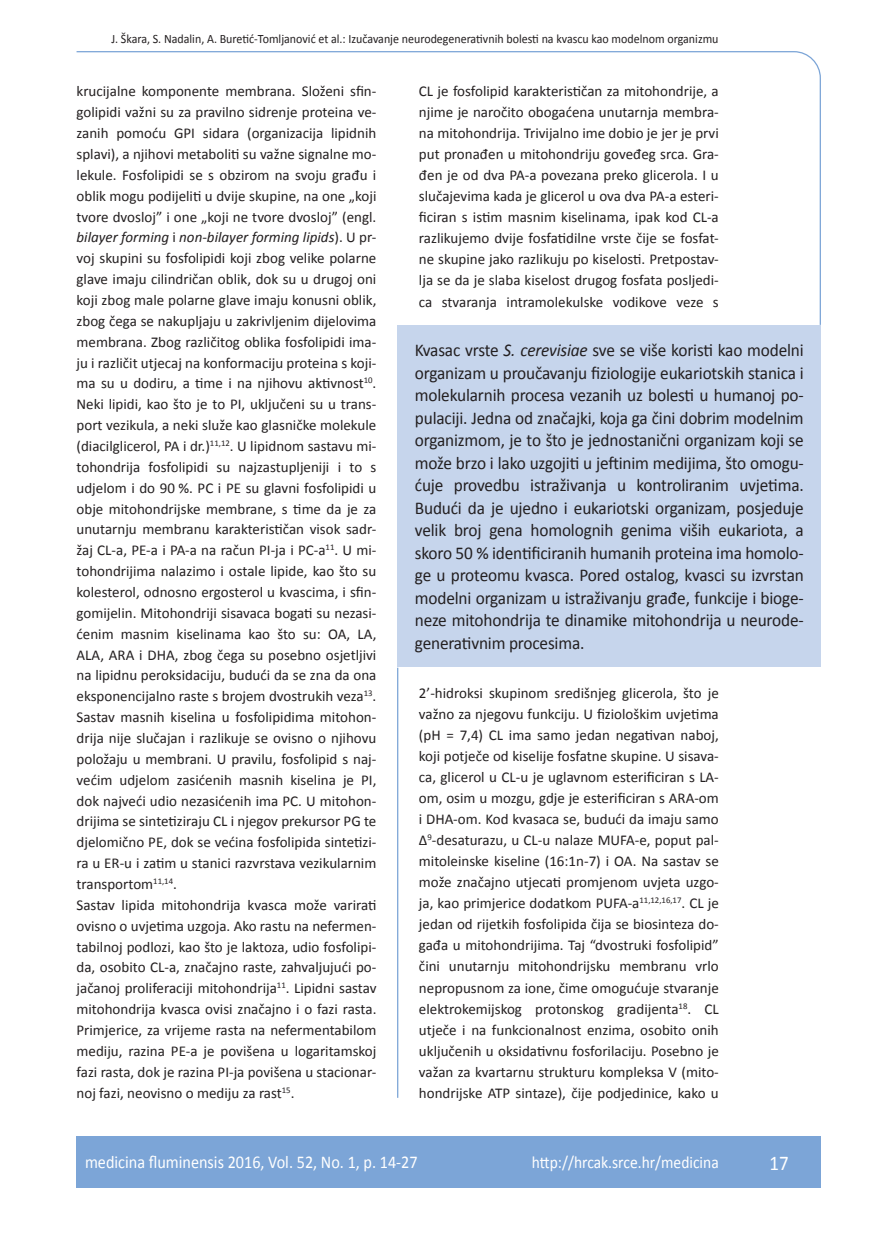
<style>
.page{position:relative;width:872px;height:1234px;background:#fff}
.page>*{position:absolute;margin:0;border:0;box-sizing:border-box;transform-origin:0 0}
.t1{font:21px "Calibri";color:#fff;scale:.9 1}
.t2{font:18px/22.5px "Calibri";letter-spacing:-.01em;color:#231f20;text-align:justify;scale:.96 1}
.t3{font:18px "Calibri";color:#fff;scale:.9 1}
.t4{font:17.25px "Calibri";color:#fff;scale:.9 1}
.t5{font:15px/20.9px "Calibri";color:#231f20;text-align:justify}
.t6{font:12.75px "Calibri";color:#231f20;scale:.94 1}
.s1{font-style:italic}
</style>
<div class="page">
<svg style="left:76px;top:51px;width:745px;height:275px"></svg>
<hr style="left:397px;top:667px;width:1px;height:430px;background:#7ca5d7">
<div style="left:77px;top:1135px;width:744px;height:51px;background:#7ca5d7"></div>
<div style="left:398px;top:325px;width:423px;height:341px;background:#c6d5ec"></div>
<p class="t6" style="left:111px;top:30px;width:647px">J. Škara, S. Nadalin, A. Buretić-Tomljanović et al.: Izučavanje neurodegenerativnih bolesti na kvascu kao modelnom organizmu</p>
<p class="t5" style="left:77px;top:80px;width:301px;text-align:left">krucijalne komponente membrana. Složeni sfin&shy;golipidi važni su za pravilno sidrenje proteina ve&shy;zanih pomoću GPI sidara (organizacija lipidnih splavi), a njihovi metaboliti su važne signalne mo&shy;lekule. Fosfolipidi se s obzirom na svoju građu i oblik mogu podijeliti u dvije skupine, na one „koji tvore dvosloj” i one „koji ne tvore dvosloj” (engl. <span class="s1">bilayer forming</span> i <span class="s1">non-bilayer forming lipids</span>). U pr&shy;voj skupini su fosfolipidi koji zbog velike polarne glave imaju cilindričan oblik, dok su u drugoj oni koji zbog male polarne glave imaju konusni oblik, zbog čega se nakupljaju u zakrivljenim dijelovima membrana. Zbog različitog oblika fosfolipidi ima&shy;ju i različit utjecaj na konformaciju proteina s koji&shy;ma su u dodiru, a time i na njihovu aktivnost<sup>10</sup>.<br>Neki lipidi, kao što je to PI, uključeni su u trans&shy;port vezikula, a neki služe kao glasničke molekule (diacilglicerol, PA i dr.)<sup>11,12</sup>. U lipidnom sastavu mi&shy;tohondrija fosfolipidi su najzastupljeniji i to s udjelom i do 90 %. PC i PE su glavni fosfolipidi u obje mitohondrijske membrane, s time da je za unutarnju membranu karakterističan visok sadr&shy;žaj CL-a, PE-a i PA-a na račun PI-ja i PC-a<sup>11</sup>. U mi&shy;tohondrijima nalazimo i ostale lipide, kao što su kolesterol, odnosno ergosterol u kvascima, i sfin&shy;gomijelin. Mitohondriji sisavaca bogati su nezasi&shy;ćenim masnim kiselinama kao što su: OA, LA, ALA, ARA i DHA, zbog čega su posebno osjetljivi na lipidnu peroksidaciju, budući da se zna da ona eksponencijalno raste s brojem dvostrukih veza<sup>13</sup>.<br>Sastav masnih kiselina u fosfolipidima mitohon&shy;drija nije slučajan i razlikuje se ovisno o njihovu položaju u membrani. U pravilu, fosfolipid s naj&shy;većim udjelom zasićenih masnih kiselina je PI, dok najveći udio nezasićenih ima PC. U mitohon&shy;drijima se sintetiziraju CL i njegov prekursor PG te djelomično PE, dok se većina fosfolipida sintetizi&shy;ra u ER-u i zatim u stanici razvrstava vezikularnim transportom<sup>11,14</sup>.<br>Sastav lipida mitohondrija kvasca može varirati ovisno o uvjetima uzgoja. Ako rastu na nefermen&shy;tabilnoj podlozi, kao što je laktoza, udio fosfolipi&shy;da, osobito CL-a, značajno raste, zahvaljujući po&shy;jačanoj proliferaciji mitohondrija<sup>11</sup>. Lipidni sastav mitohondrija kvasca ovisi značajno i o fazi rasta.<br>Primjerice, za vrijeme rasta na nefermentabilom mediju, razina PE-a je povišena u logaritamskoj fazi rasta, dok je razina PI-ja povišena u stacionar&shy;noj fazi, neovisno o mediju za rast<sup>15</sup>.</p>
<p class="t5" style="left:419px;top:80px;width:301px">CL je fosfolipid karakterističan za mitohondrije, a njime je naročito obogaćena unutarnja membra&shy;na mitohondrija. Trivijalno ime dobio je jer je prvi put pronađen u mitohondriju goveđeg srca. Gra&shy;đen je od dva PA-a povezana preko glicerola. I u slučajevima kada je glicerol u ova dva PA-a esteri&shy;ficiran s istim masnim kiselinama, ipak kod CL-a razlikujemo dvije fosfatidilne vrste čije se fosfat&shy;ne skupine jako razlikuju po kiselosti. Pretpostav&shy;lja se da je slaba kiselost drugog fosfata posljedi&shy;ca stvaranja intramolekulske vodikove veze s</p>
<p class="t2" style="left:415px;top:338px;width:407px">Kvasac vrste <span class="s1">S. cerevisiae</span> sve se više koristi kao modelni organizam u proučavanju fiziologije eukariotskih stanica i molekularnih procesa vezanih uz bolesti u humanoj po&shy;pulaciji. Jedna od značajki, koja ga čini dobrim modelnim organizmom, je to što je jednostanični organizam koji se može brzo i lako uzgojiti u jeftinim medijima, što omogu&shy;ćuje provedbu istraživanja u kontroliranim uvjetima.<br>Budući da je ujedno i eukariotski organizam, posjeduje velik broj gena homolognih genima viših eukariota, a skoro 50 % identificiranih humanih proteina ima homolo&shy;ge u proteomu kvasca. Pored ostalog, kvasci su izvrstan modelni organizam u istraživanju građe, funkcije i bioge&shy;neze mitohondrija te dinamike mitohondrija u neurode&shy;generativnim procesima.</p>
<p class="t5" style="left:419px;top:681px;width:301px">2’-hidroksi skupinom središnjeg glicerola, što je važno za njegovu funkciju. U fiziološkim uvjetima (pH = 7,4) CL ima samo jedan negativan naboj, koji potječe od kiselije fosfatne skupine. U sisava&shy;ca, glicerol u CL-u je uglavnom esterificiran s LA&shy;om, osim u mozgu, gdje je esterificiran s ARA-om i DHA-om. Kod kvasaca se, budući da imaju samo Δ<sup>9</sup>-desaturazu, u CL-u nalaze MUFA-e, poput pal&shy;mitoleinske kiseline (16:1n-7) i OA. Na sastav se može značajno utjecati promjenom uvjeta uzgo&shy;ja, kao primjerice dodatkom PUFA-a<sup>11,12,16,17</sup>. CL je jedan od rijetkih fosfolipida čija se biosinteza do&shy;gađa u mitohondrijima. Taj “dvostruki fosfolipid” čini unutarnju mitohondrijsku membranu vrlo nepropusnom za ione, čime omogućuje stvaranje elektrokemijskog protonskog gradijenta<sup>18</sup>. CL utječe i na funkcionalnost enzima, osobito onih uključenih u oksidativnu fosforilaciju. Posebno je važan za kvartarnu strukturu kompleksa V (mito&shy;hondrijske ATP sintaze), čije podjedinice, kako u</p>
<p class="t3" style="left:85px;top:1150px;width:371px">medicina fluminensis 2016, Vol. 52, No. 1, p. 14-27</p>
<p class="t4" style="left:532px;top:1151px;width:209px">http://hrcak.srce.hr/medicina</p>
<h1 class="t1" style="left:769px;top:1149px;width:23px">17</h1>
</div>
